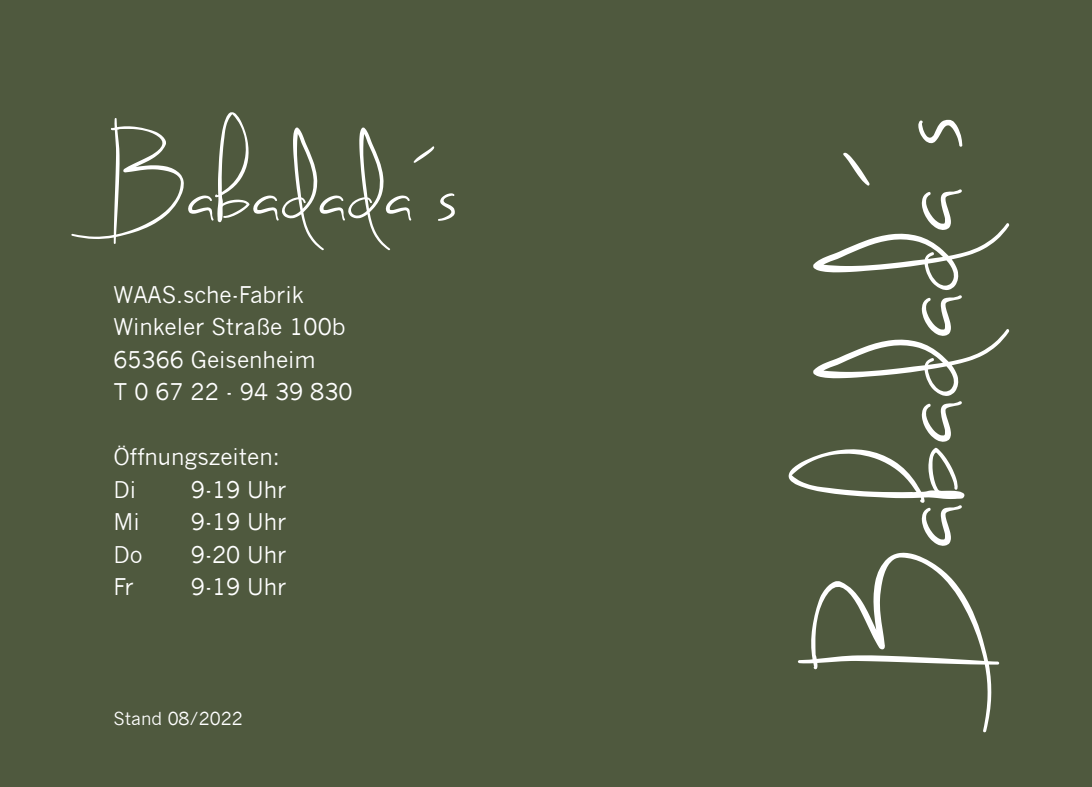
<style>
.page{position:relative;width:1092px;height:787px;background:#fff}
.page>*{position:absolute;margin:0;border:0;box-sizing:border-box;transform-origin:0 0}
.t1{font:204px "Sweetly Broken";color:#fff}
.t2{font:127.75px "Sweetly Broken";color:#fff}
.t3{font:22.5px/32.5px "News Gothic";color:#fff}
.t4{font:17.5px "News Gothic";color:#fff}
</style>
<div class="page">
<div style="left:0;top:0;width:1091px;height:787px;background:#4f593e"></div>
<h2 class="t2" style="left:109px;top:99px;width:351px">Babadada´s</h2>
<p class="t3" style="left:113px;top:278px;width:240px">WAAS.sche-Fabrik<br>Winkeler Straße 100b<br>65366 Geisenheim<br>T 0 67 22 - 94 39 830</p>
<p class="t3" style="left:113px;top:441px;width:168px">Öffnungszeiten:<br>Di</p>
<p class="t3" style="left:191px;top:473px;width:97px">9-19 Uhr</p>
<p class="t3" style="left:113px;top:506px;width:28px">Mi</p>
<p class="t3" style="left:191px;top:506px;width:97px">9-19 Uhr</p>
<p class="t3" style="left:113px;top:538px;width:31px">Do</p>
<p class="t3" style="left:191px;top:538px;width:97px">9-20 Uhr</p>
<p class="t3" style="left:113px;top:571px;width:22px">Fr</p>
<p class="t3" style="left:191px;top:571px;width:97px">9-19 Uhr</p>
<p class="t4" style="left:113px;top:709px;width:131px">Stand 08/2022</p>
<h1 class="t1" style="left:768px;top:672px;width:559px;rotate:-90deg">Babadada´s</h1>
</div>
